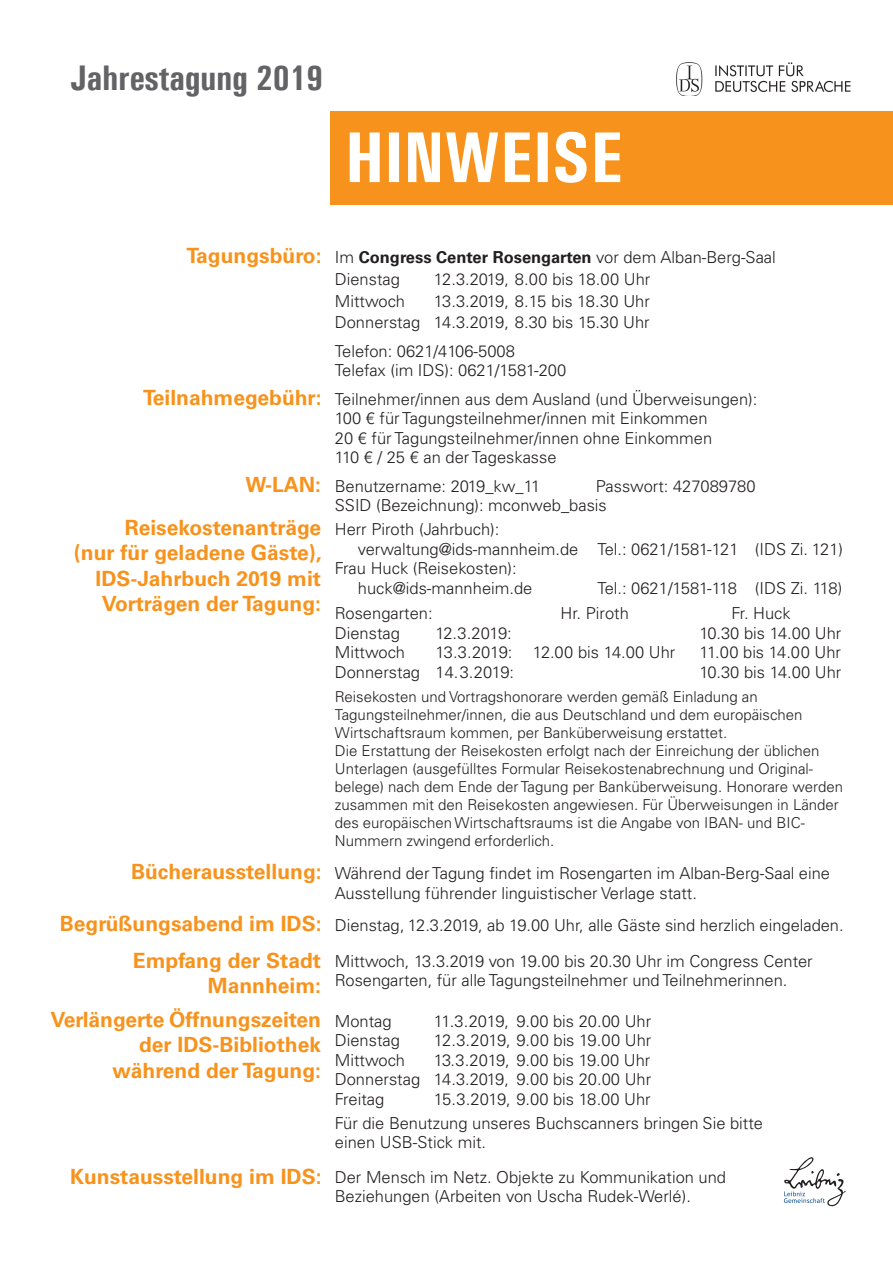
<style>
.page{position:relative;width:893px;height:1263px;background:#fff}
.page>*{position:absolute;margin:0;border:0;box-sizing:border-box;transform-origin:0 0}
.t1{font:700 condensed 72px "Univers";color:#fff}
.t2{font:700 condensed 35.55px "Univers";letter-spacing:-.01em;color:#636366}
.t3{font:700 21px/25.2px "Univers LT Pro 65";color:#f7931d;text-align:right}
.t4{font:300 16.5px/19.5px "Univers LT Pro 45";color:#231f20}
.t5{font:700 16.5px "Univers LT Pro 65";color:#231f20}
.t6{font:300 15px/18px "Univers LT Pro 45";color:#231f20}
.s1{font-size:21px;color:#f7931d}
.s2{font-family:"Univers LT Pro 45";font-weight:300}
.s3{font-family:"Univers LT Pro 65";font-weight:700;font-size:21px;color:#f7931d}
</style>
<div class="page">
<div style="left:330px;top:111px;width:563px;height:94px;background:#f7931d"></div>
<img style="left:676px;top:62px;width:174px;height:34px">
<svg style="left:784px;top:1157px;width:62px;height:49px"></svg>
<h2 class="t2" style="left:70px;top:56px;width:254px">Jahrestagung 2019</h2>
<h1 class="t1" style="left:345px;top:114px;width:280px">HINWEISE</h1>
<p class="t5" style="left:186px;top:247px;width:591px"><span class="s1">Tagungsbüro:</span> <span class="s2">Im</span> Congress Center Rosengarten <span class="s2">vor dem Alban-Berg-Saal</span></p>
<p class="t4" style="left:335px;top:270px;width:67px">Dienstag</p>
<p class="t4" style="left:434px;top:270px;width:218px">12.3.2019, 8.00 bis 18.00 Uhr</p>
<p class="t4" style="left:335px;top:291px;width:72px">Mittwoch</p>
<p class="t4" style="left:335px;top:290px;width:317px;line-height:21.6px;text-align:right">13.3.2019, 8.15 bis 18.30 Uhr<br>Donnerstag 14.3.2019, 8.30 bis 15.30 Uhr</p>
<p class="t4" style="left:335px;top:341px;width:233px">Telefon: 0621/4106-5008<br>Telefax (im IDS): 0621/1581-200</p>
<p class="t4" style="left:335px;top:389px;width:424px">Teilnehmer/innen aus dem Ausland (und Überweisungen):<br>100 € für Tagungsteilnehmer/innen mit Einkommen<br>20 € für Tagungsteilnehmer/innen ohne Einkommen<br>110 € / 25 € an der Tageskasse</p>
<p class="t4" style="left:335px;top:476px;width:207px">Benutzername: 2019_kw_11</p>
<p class="t3" style="left:143px;top:385px;width:180px">Teilnahmegebühr:</p>
<p class="t3" style="left:125px;top:463px;width:198px;line-height:43.2px">W-LAN:<br>Reisekostenanträge</p>
<p class="t3" style="left:74px;top:540px;width:249px">(nur für geladene Gäste),<br>IDS-Jahrbuch 2019 mit<br>Vorträgen der Tagung:</p>
<p class="t4" style="left:335px;top:476px;width:422px;text-indent:261px">Passwort: 427089780<br>SSID (Bezeichnung): mconweb_basis</p>
<p class="t4" style="left:335px;top:519px;width:166px">Herr Piroth (Jahrbuch):</p>
<p class="t4" style="left:358px;top:539px;width:487px">verwaltung@ids-mannheim.de Tel.: 0621/1581-121 (IDS Zi. 121)</p>
<p class="t4" style="left:335px;top:558px;width:183px">Frau Huck (Reisekosten):</p>
<p class="t4" style="left:358px;top:578px;width:176px">huck@ids-mannheim.de</p>
<p class="t4" style="left:597px;top:578px;width:246px">Tel.: 0621/1581-118 (IDS Zi. 118)</p>
<p class="t4" style="left:335px;top:603px;width:99px">Rosengarten:</p>
<p class="t4" style="left:560px;top:603px;width:70px">Hr. Piroth</p>
<p class="t4" style="left:731px;top:603px;width:61px">Fr. Huck</p>
<p class="t4" style="left:335px;top:623px;width:67px">Dienstag</p>
<p class="t4" style="left:435px;top:623px;width:78px">12.3.2019:</p>
<p class="t4" style="left:699px;top:623px;width:143px">10.30 bis 14.00 Uhr</p>
<p class="t4" style="left:335px;top:642px;width:72px">Mittwoch</p>
<p class="t4" style="left:435px;top:642px;width:241px">13.3.2019: 12.00 bis 14.00 Uhr</p>
<p class="t4" style="left:699px;top:642px;width:143px">11.00 bis 14.00 Uhr</p>
<p class="t4" style="left:335px;top:662px;width:181px">Donnerstag 14.3.2019:</p>
<p class="t4" style="left:699px;top:662px;width:143px">10.30 bis 14.00 Uhr</p>
<p class="t6" style="left:335px;top:688px;width:510px">Reisekosten und Vortragshonorare werden gemäß Einladung an Tagungsteilnehmer/innen, die aus Deutschland und dem europäischen Wirtschaftsraum kommen, per Banküberweisung erstattet.<br>Die Erstattung der Reisekosten erfolgt nach der Einreichung der üblichen Unterlagen (ausgefülltes Formular Reisekostenabrechnung und Original&shy;belege) nach dem Ende der Tagung per Banküberweisung. Honorare werden zusammen mit den Reisekosten angewiesen. Für Überweisungen in Länder des europäischen Wirtschaftsraums ist die Angabe von IBAN- und BIC-Nummern zwingend erforderlich.</p>
<p class="t4" style="left:335px;top:864px;width:497px;text-indent:-204px"><span class="s3">Bücherausstellung:</span> Während der Tagung findet im Rosengarten im Alban-Berg-Saal eine<br>Ausstellung führender linguistischer Verlage statt.</p>
<p class="t3" style="left:60px;top:906px;width:263px;line-height:36.3px">Begrüßungsabend im IDS:<br>Empfang der Stadt</p>
<p class="t3" style="left:208px;top:973px;width:115px">Mannheim:</p>
<p class="t4" style="left:335px;top:907px;width:510px;line-height:36.3px">Dienstag, 12.3.2019, ab 19.00 Uhr, alle Gäste sind herzlich eingeladen.<br>Mittwoch, 13.3.2019 von 19.00 bis 20.30 Uhr im Congress Center</p>
<p class="t4" style="left:335px;top:971px;width:454px">Rosengarten, für alle Tagungsteilnehmer und Teilnehmerinnen.</p>
<p class="t3" style="left:51px;top:1007px;width:272px">Verlängerte Öffnungszeiten der IDS-Bibliothek während der Tagung:</p>
<p class="t4" style="left:335px;top:1011px;width:58px">Montag</p>
<p class="t4" style="left:434px;top:1011px;width:219px">11.3.2019, 9.00 bis 20.00 Uhr</p>
<p class="t4" style="left:335px;top:1031px;width:67px">Dienstag</p>
<p class="t4" style="left:434px;top:1031px;width:219px">12.3.2019, 9.00 bis 19.00 Uhr</p>
<p class="t4" style="left:335px;top:1050px;width:72px">Mittwoch</p>
<p class="t4" style="left:335px;top:1050px;width:318px;text-align:justify;text-indent:99px">13.3.2019, 9.00 bis 19.00 Uhr Donnerstag 14.3.2019, 9.00 bis 20.00 Uhr Freitag</p>
<p class="t4" style="left:335px;top:1087px;width:430px;line-height:23.7px;text-indent:99px">15.3.2019, 9.00 bis 18.00 Uhr<br>Für die Benutzung unseres Buchscanners bringen Sie bitte</p>
<p class="t4" style="left:70px;top:1125px;width:657px;line-height:34.7px;text-indent:265px">einen USB-Stick mit.<br><span class="s3">Kunstausstellung im IDS:</span> Der Mensch im Netz. Objekte zu Kommunikation und</p>
<p class="t4" style="left:335px;top:1187px;width:358px">Beziehungen (Arbeiten von Uscha Rudek-Werlé).</p>
</div>
